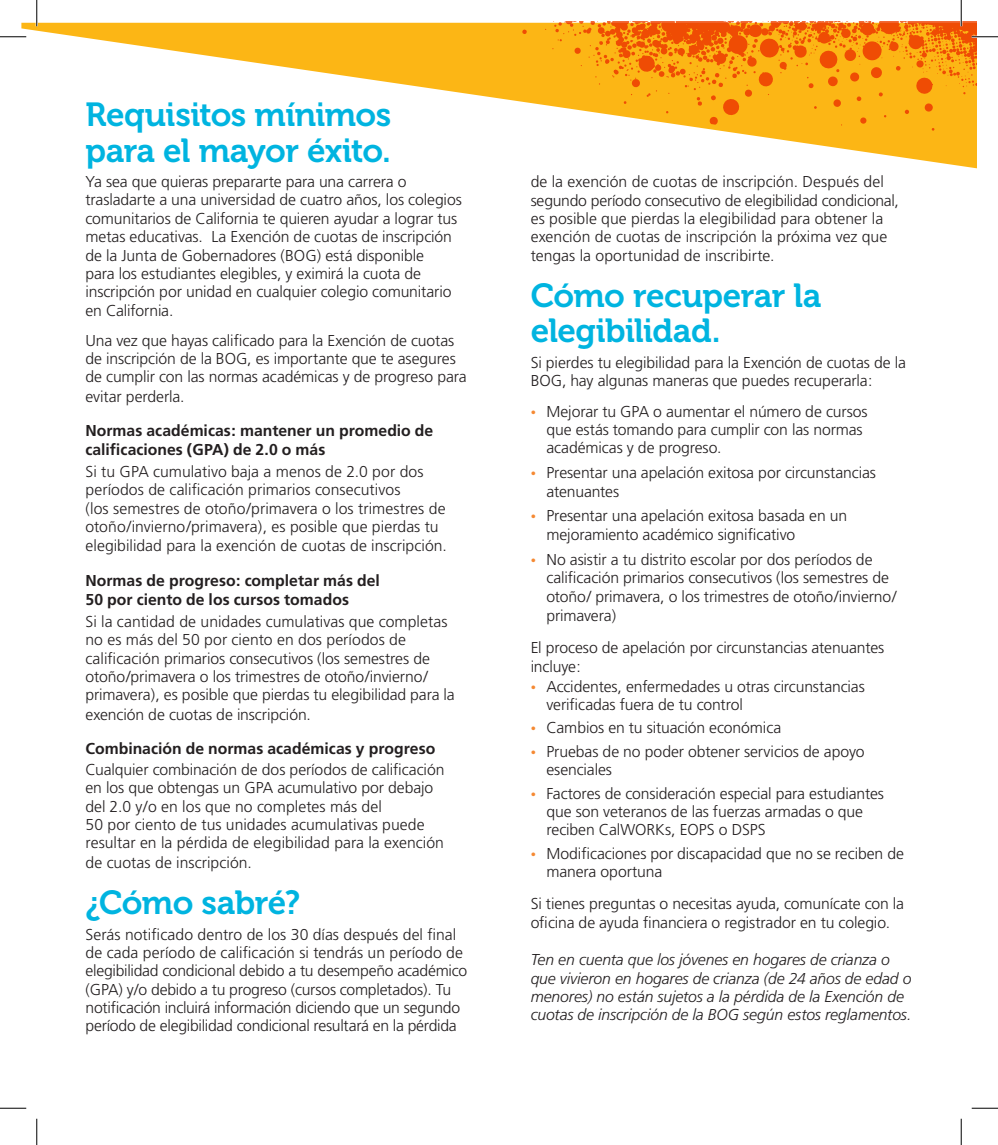
<style>
.page{position:relative;width:998px;height:1145px;background:#fff}
.page>*{position:absolute;margin:0;border:0;box-sizing:border-box;transform-origin:0 0}
.t1{font:33.25px/35px "Museo 700";letter-spacing:-.02em;color:#00b4e0}
.t2{font:300 15.75px/18.4px "Frutiger";letter-spacing:-.005em;color:#231f20}
.t3{font:italic 300 15.75px/18.4px "Frutiger";letter-spacing:-.005em;color:#231f20}
.t4{font:700 15.75px/19.2px "Frutiger";color:#231f20}
.s1{font-size:10.5px;color:#f58932}
</style>
<div class="page">
<svg style="left:21px;top:23px;width:955px;height:145px"></svg>
<hr style="left:0;top:36px;width:26px;height:2px;background:#fff">
<hr style="left:36px;top:0;width:2px;height:26px;background:#fff">
<svg style="left:0;top:36px;width:26px;height:1px"></svg>
<svg style="left:0;top:1107px;width:26px;height:1px"></svg>
<svg style="left:971px;top:1107px;width:26px;height:1px"></svg>
<svg style="left:36px;top:0;width:1px;height:26px"></svg>
<svg style="left:36px;top:1118px;width:1px;height:26px"></svg>
<svg style="left:522px;top:0;width:475px;height:131px"></svg>
<svg style="left:960px;top:1118px;width:1px;height:26px"></svg>
<h1 class="t1" style="left:85px;top:98px;width:307px">Requisitos mínimos para el mayor éxito.</h1>
<p class="t2" style="left:85px;top:172px;width:378px">Ya sea que quieras prepararte para una carrera o trasladarte a una universidad de cuatro años, los colegios comunitarios de California te quieren ayudar a lograr tus metas educativas. La Exención de cuotas de inscripción de la Junta de Gobernadores (BOG) está disponible<br>para los estudiantes elegibles, y eximirá la cuota de inscripción por unidad en cualquier colegio comunitario en California.</p>
<p class="t2" style="left:85px;top:331px;width:382px">Una vez que hayas calificado para la Exención de cuotas de inscripción de la BOG, es importante que te asegures de cumplir con las normas académicas y de progreso para evitar perderla.</p>
<p class="t4" style="left:85px;top:421px;width:349px">Normas académicas: mantener un promedio de calificaciones (GPA) de 2.0 o más</p>
<p class="t2" style="left:85px;top:462px;width:363px">Si tu GPA cumulativo baja a menos de 2.0 por dos períodos de calificación primarios consecutivos<br>(los semestres de otoño/primavera o los trimestres de otoño/invierno/primavera), es posible que pierdas tu elegibilidad para la exención de cuotas de inscripción.</p>
<p class="t4" style="left:85px;top:570px;width:296px">Normas de progreso: completar más del<br>50 por ciento de los cursos tomados</p>
<p class="t2" style="left:85px;top:612px;width:371px">Si la cantidad de unidades cumulativas que completas no es más del 50 por ciento en dos períodos de calificación primarios consecutivos (los semestres de otoño/primavera o los trimestres de otoño/invierno/ primavera), es posible que pierdas tu elegibilidad para la exención de cuotas de inscripción.</p>
<p class="t4" style="left:85px;top:738px;width:351px">Combinación de normas académicas y progreso</p>
<p class="t2" style="left:85px;top:760px;width:360px">Cualquier combinación de dos períodos de calificación en los que obtengas un GPA acumulativo por debajo del 2.0 y/o en los que no completes más del<br>50 por ciento de tus unidades acumulativas puede resultar en la pérdida de elegibilidad para la exención de cuotas de inscripción.</p>
<h1 class="t1" style="left:85px;top:885px;width:216px">¿Cómo sabré?</h1>
<p class="t2" style="left:85px;top:924px;width:383px">Serás notificado dentro de los 30 días después del final de cada período de calificación si tendrás un período de elegibilidad condicional debido a tu desempeño académico (GPA) y/o debido a tu progreso (cursos completados). Tu notificación incluirá información diciendo que un segundo período de elegibilidad condicional resultará en la pérdida</p>
<p class="t2" style="left:530px;top:172px;width:370px">de la exención de cuotas de inscripción. Después del segundo período consecutivo de elegibilidad condicional, es posible que pierdas la elegibilidad para obtener la exención de cuotas de inscripción la próxima vez que tengas la oportunidad de inscribirte.</p>
<h1 class="t1" style="left:530px;top:278px;width:292px">Cómo recuperar la elegibilidad.</h1>
<p class="t2" style="left:530px;top:353px;width:377px">Si pierdes tu elegibilidad para la Exención de cuotas de la<br>BOG, hay algunas maneras que puedes recuperarla:</p>
<p class="t2" style="left:546px;top:402px;width:323px;text-indent:-16px"><span class="s1">•</span> Mejorar tu GPA o aumentar el número de cursos que estás tomando para cumplir con las normas académicas y de progreso.</p>
<p class="t2" style="left:546px;top:462px;width:331px;line-height:19.2px;text-indent:-16px"><span class="s1">•</span> Presentar una apelación exitosa por circunstancias atenuantes</p>
<p class="t2" style="left:546px;top:506px;width:302px;line-height:19.2px;text-indent:-16px"><span class="s1">•</span> Presentar una apelación exitosa basada en un mejoramiento académico significativo</p>
<p class="t2" style="left:546px;top:550px;width:352px;text-indent:-16px"><span class="s1">•</span> No asistir a tu distrito escolar por dos períodos de calificación primarios consecutivos (los semestres de otoño/ primavera, o los trimestres de otoño/invierno/ primavera)</p>
<p class="t2" style="left:530px;top:638px;width:355px;line-height:19.2px">El proceso de apelación por circunstancias atenuantes incluye:</p>
<p class="t2" style="left:546px;top:677px;width:320px;text-indent:-16px"><span class="s1">•</span> Accidentes, enfermedades u otras circunstancias verificadas fuera de tu control</p>
<p class="t2" style="left:530px;top:718px;width:252px"><span class="s1">•</span> Cambios en tu situación económica</p>
<p class="t2" style="left:546px;top:742px;width:319px;text-indent:-16px"><span class="s1">•</span> Pruebas de no poder obtener servicios de apoyo esenciales</p>
<p class="t2" style="left:546px;top:784px;width:339px;text-indent:-16px"><span class="s1">•</span> Factores de consideración especial para estudiantes que son veteranos de las fuerzas armadas o que reciben CalWORKs, EOPS o DSPS</p>
<p class="t2" style="left:546px;top:844px;width:359px;text-indent:-16px"><span class="s1">•</span> Modificaciones por discapacidad que no se reciben de manera oportuna</p>
<p class="t2" style="left:530px;top:894px;width:375px">Si tienes preguntas o necesitas ayuda, comunícate con la oficina de ayuda financiera o registrador en tu colegio.</p>
<p class="t3" style="left:530px;top:950px;width:382px">Ten en cuenta que los jóvenes en hogares de crianza o que vivieron en hogares de crianza (de 24 años de edad o menores) no están sujetos a la pérdida de la Exención de cuotas de inscripción de la BOG según estos reglamentos.</p>
</div>
